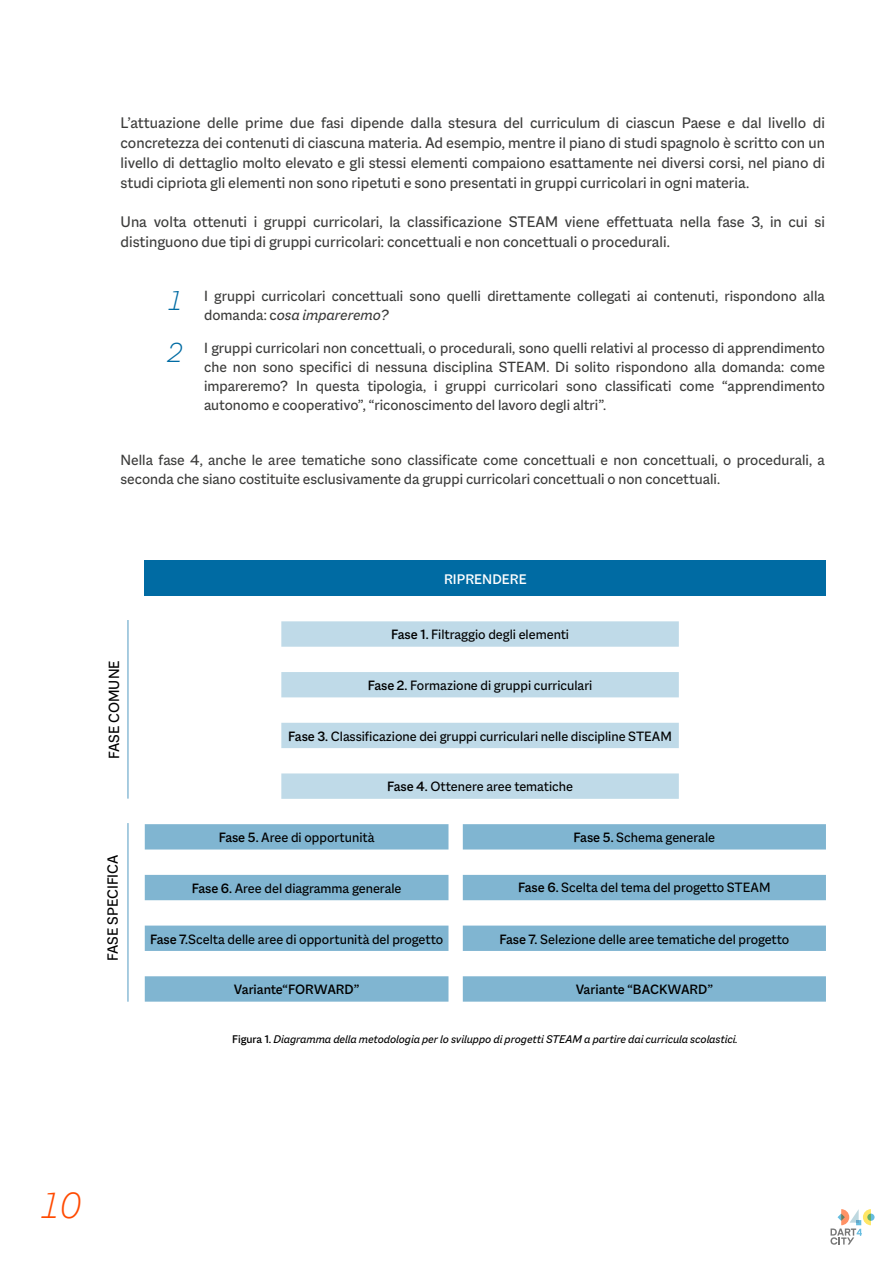
<style>
.page{position:relative;width:893px;height:1263px;background:#fff}
.page>*{position:absolute;margin:0;border:0;box-sizing:border-box;transform-origin:0 0}
.t1{font:italic 300 36px "Eina 01";color:#ff4a00}
.t2{font:italic 300 27px "Eina 02";color:#006ba3}
.t3{font:16.5px/19.8px "Macklin Sans";color:#3c3c3b;text-align:justify}
.t4{font:15.9px/19px "Macklin Sans";color:#3c3c3b}
.t5{font:15.9px "Macklin Sans";color:#000}
.t6{font:500 15px "Macklin Sans";color:#fff}
.t7{font:14.55px "Macklin Sans";color:#000}
.t8{font:500 14.55px "Macklin Sans";color:#000}
.t9{font:italic 12px "Macklin Sans";color:#000}
.s1{font-style:italic}
.s2{font-weight:500}
.s3{font-weight:500;font-style:normal}
</style>
<div class="page">
<div style="left:145px;top:560px;width:681px;height:36px;background:#006ba3"></div>
<svg style="left:281px;top:621px;width:398px;height:178px;fill:#bfdae8"></svg>
<svg style="left:145px;top:824px;width:681px;height:178px;fill:#80b5d1"></svg>
<hr style="left:127px;top:620px;width:2px;height:179px;background:#8cbcd6">
<hr style="left:127px;top:823px;width:2px;height:179px;background:#8cbcd6">
<svg style="left:830px;top:1209px;width:45px;height:36px"></svg>
<p class="t3" style="left:121px;top:113px;width:706px">L’attuazione delle prime due fasi dipende dalla stesura del curriculum di ciascun Paese e dal livello di concretezza dei contenuti di ciascuna materia. Ad esempio, mentre il piano di studi spagnolo è scritto con un livello di dettaglio molto elevato e gli stessi elementi compaiono esattamente nei diversi corsi, nel piano di studi cipriota gli elementi non sono ripetuti e sono presentati in gruppi curricolari in ogni materia.</p>
<p class="t3" style="left:121px;top:212px;width:706px">Una volta ottenuti i gruppi curricolari, la classificazione STEAM viene effettuata nella fase 3, in cui si distinguono due tipi di gruppi curricolari: concettuali e non concettuali o procedurali.</p>
<h2 class="t2" style="left:167px;top:280px;width:17px">1</h2>
<h2 class="t2" style="left:167px;top:332px;width:17px">2</h2>
<p class="t4" style="left:204px;top:286px;width:622px">I gruppi curricolari concettuali sono quelli direttamente collegati ai contenuti, rispondono alla domanda: c<span class="s1">osa impareremo?</span></p>
<p class="t4" style="left:204px;top:338px;width:622px;text-align:justify">I gruppi curricolari non concettuali, o procedurali, sono quelli relativi al processo di apprendimento che non sono specifici di nessuna disciplina STEAM. Di solito rispondono alla domanda: come impareremo? In questa tipologia, i gruppi curricolari sono classificati come “apprendimento autonomo e cooperativo”, “riconoscimento del lavoro degli altri”.</p>
<p class="t4" style="left:121px;top:450px;width:706px">Nella fase 4, anche le aree tematiche sono classificate come concettuali e non concettuali, o procedurali, a seconda che siano costituite esclusivamente da gruppi curricolari concettuali o non concettuali.</p>
<p class="t5" style="left:105px;top:759px;width:100px;rotate:-90deg">FASE COMUNE</p>
<p class="t5" style="left:104px;top:961px;width:108px;rotate:-90deg">FASE SPECIFICA</p>
<p class="t6" style="left:444px;top:570px;width:84px">RIPRENDERE</p>
<p class="t7" style="left:391px;top:626px;width:180px"><span class="s2">Fase 1.</span> Filtraggio degli elementi</p>
<p class="t7" style="left:368px;top:677px;width:226px"><span class="s2">Fase 2.</span> Formazione di gruppi curriculari</p>
<p class="t7" style="left:288px;top:728px;width:385px"><span class="s2">Fase 3.</span> Classificazione dei gruppi curriculari nelle discipline STEAM</p>
<p class="t7" style="left:387px;top:778px;width:188px"><span class="s2">Fase 4.</span> Ottenere aree tematiche</p>
<p class="t7" style="left:219px;top:829px;width:157px"><span class="s2">Fase 5.</span> Aree di opportunità</p>
<p class="t7" style="left:574px;top:829px;width:143px"><span class="s2">Fase 5.</span> Schema generale</p>
<p class="t7" style="left:192px;top:880px;width:211px"><span class="s2">Fase 6.</span> Aree del diagramma generale</p>
<p class="t7" style="left:518px;top:879px;width:254px"><span class="s2">Fase 6.</span> Scelta del tema del progetto STEAM</p>
<p class="t7" style="left:150px;top:930px;width:295px"><span class="s2">Fase 7.</span>Scelta delle aree di opportunità del progetto</p>
<p class="t7" style="left:499px;top:930px;width:291px"><span class="s2">Fase 7.</span> Selezione delle aree tematiche del progetto</p>
<p class="t8" style="left:234px;top:980px;width:127px">Variante“FORWARD”</p>
<p class="t8" style="left:576px;top:980px;width:139px">Variante “BACKWARD”</p>
<p class="t9" style="left:232px;top:1032px;width:507px"><span class="s3">Figura 1.</span> Diagramma della metodologia per lo sviluppo di progetti STEAM a partire dai curricula scolastici.</p>
<h1 class="t1" style="left:39px;top:1178px;width:43px">10</h1>
</div>
